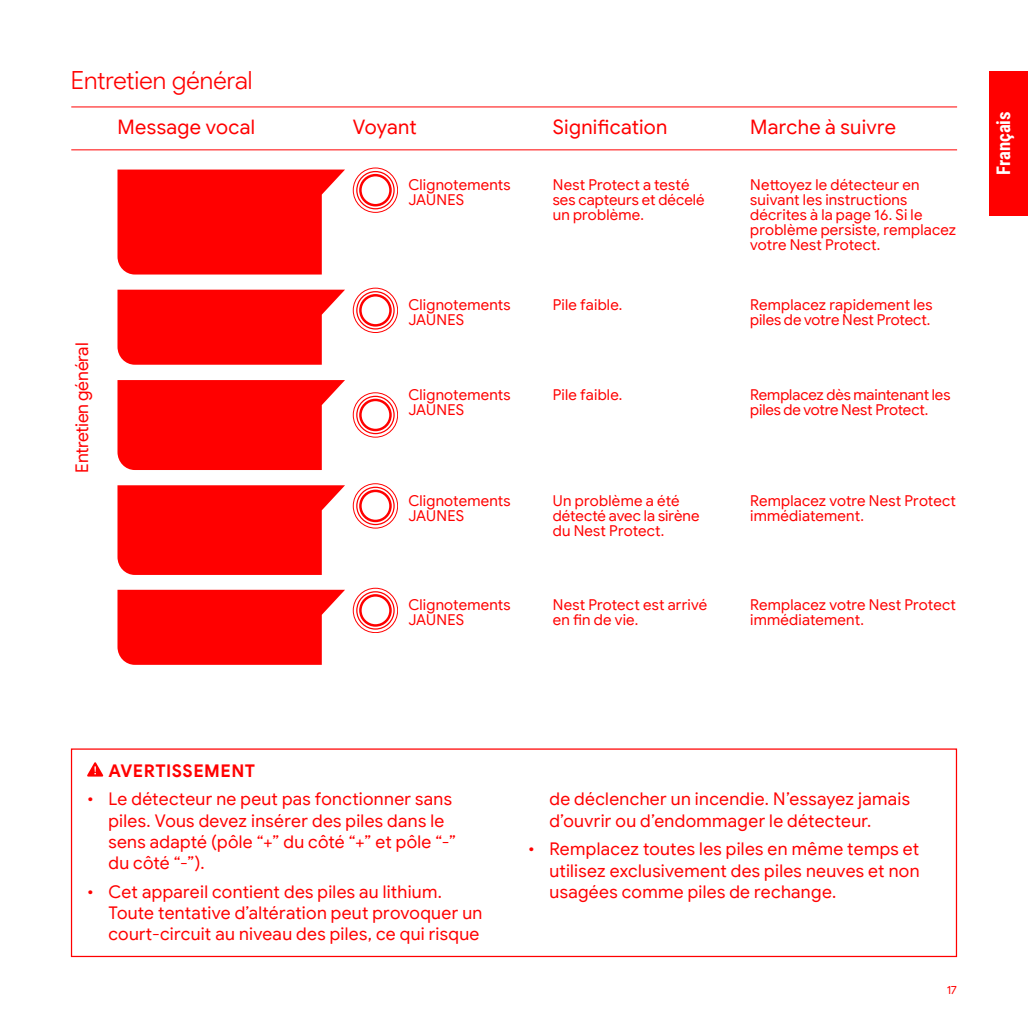
<style>
.page{position:relative;width:1028px;height:1028px;background:#fff}
.page>*{position:absolute;margin:0;border:0;box-sizing:border-box;transform-origin:0 0}
.t1{font:300 25px "Product Sans";color:#f00}
.t2{font:20px "Google Sans";letter-spacing:.015em;color:#f00}
.t3{font:700 18.75px "Roboto Condensed";color:#fff}
.t4{font:17.5px/21.2px "Google Sans";letter-spacing:.02em;color:#f00}
.t5{font:17.5px "Google Sans";letter-spacing:-.015em;color:#f00}
.t6{font:700 17.5px "Google Sans";letter-spacing:.03em;color:#f00}
.t7{font:15px/15px "Google Sans";letter-spacing:.01em;color:#f00}
.t8{font:11.75px "Google Sans";color:#f00}
</style>
<div class="page">
<svg style="left:87px;top:762px;width:16px;height:14px"></svg>
<div style="left:71px;top:748px;width:886px;height:209px;border:1px solid #f00"></div>
<hr style="left:71px;top:149px;width:886px;height:1px;background:#f00">
<hr style="left:71px;top:106px;width:886px;height:1px;background:#f00">
<svg style="left:117px;top:590px;width:228px;height:75px;background:#ff1616"></svg>
<svg style="left:117px;top:380px;width:228px;height:90px;background:#ff1717"></svg>
<svg style="left:117px;top:290px;width:228px;height:75px;background:#ff1717"></svg>
<svg style="left:117px;top:485px;width:228px;height:90px;background:#ff1818"></svg>
<svg style="left:117px;top:169px;width:228px;height:105px;background:#ff1919"></svg>
<div style="left:359px;top:174px;width:33px;height:32px;border:2px solid #f00;border-radius:50%"></div>
<div style="left:356px;top:171px;width:39px;height:38px;border:1px solid #f00;border-radius:50%"></div>
<div style="left:353px;top:168px;width:45px;height:45px;border:1px solid #f00;border-radius:50%"></div>
<div style="left:359px;top:294px;width:33px;height:32px;border:2px solid #f00;border-radius:50%"></div>
<div style="left:356px;top:291px;width:39px;height:38px;border:1px solid #f00;border-radius:50%"></div>
<div style="left:353px;top:288px;width:45px;height:45px;border:1px solid #f00;border-radius:50%"></div>
<div style="left:359px;top:399px;width:33px;height:32px;border:2px solid #f00;border-radius:50%"></div>
<div style="left:356px;top:396px;width:39px;height:38px;border:1px solid #f00;border-radius:50%"></div>
<div style="left:353px;top:392px;width:45px;height:45px;border:1px solid #f00;border-radius:50%"></div>
<div style="left:359px;top:489px;width:33px;height:33px;border:2px solid #f00;border-radius:50%"></div>
<div style="left:356px;top:486px;width:39px;height:39px;border:1px solid #f00;border-radius:50%"></div>
<div style="left:353px;top:483px;width:45px;height:45px;border:1px solid #f00;border-radius:50%"></div>
<div style="left:359px;top:594px;width:33px;height:32px;border:2px solid #f00;border-radius:50%"></div>
<div style="left:356px;top:591px;width:39px;height:38px;border:1px solid #f00;border-radius:50%"></div>
<div style="left:353px;top:588px;width:45px;height:45px;border:1px solid #f00;border-radius:50%"></div>
<div style="left:989px;top:71px;width:39px;height:144px;background:#f00"></div>
<h1 class="t1" style="left:71px;top:65px;width:183px">Entretien général</h1>
<h2 class="t2" style="left:117px;top:115px;width:139px">Message vocal</h2>
<h2 class="t2" style="left:353px;top:116px;width:65px">Voyant</h2>
<h2 class="t2" style="left:553px;top:115px;width:116px">Signification</h2>
<h2 class="t2" style="left:750px;top:115px;width:147px">Marche à suivre</h2>
<p class="t7" style="left:553px;top:177px;width:153px">Nest Protect a testé ses capteurs et décelé un problème.</p>
<p class="t7" style="left:750px;top:177px;width:207px">Nettoyez le détecteur en suivant les instructions décrites à la page 16. Si le problème persiste, remplacez votre Nest Protect</p>
<p class="t7" style="left:408px;top:177px;width:104px">Clignotements<br>JAUNES</p>
<p class="t5" style="left:72px;top:473px;width:131px;rotate:-90deg">Entretien général</p>
<p class="t7" style="left:408px;top:297px;width:104px">Clignotements<br>JAUNES</p>
<p class="t7" style="left:553px;top:297px;width:67px">Pile faible</p>
<p class="t7" style="left:750px;top:297px;width:184px">Remplacez rapidement les piles de votre Nest Protect</p>
<p class="t7" style="left:408px;top:388px;width:104px">Clignotements<br>JAUNES</p>
<p class="t7" style="left:553px;top:388px;width:67px">Pile faible</p>
<p class="t7" style="left:750px;top:387px;width:202px">Remplacez dès maintenant les piles de votre Nest Protect</p>
<p class="t7" style="left:408px;top:493px;width:104px">Clignotements<br>JAUNES</p>
<p class="t7" style="left:553px;top:493px;width:148px">Un problème a été détecté avec la sirène du Nest Protect</p>
<p class="t7" style="left:750px;top:493px;width:207px">Remplacez votre Nest Protect immédiatement</p>
<p class="t7" style="left:553px;top:597px;width:156px">Nest Protect est arrivé en fin de vie.</p>
<p class="t7" style="left:408px;top:597px;width:104px">Clignotements<br>JAUNES</p>
<p class="t7" style="left:750px;top:597px;width:207px">Remplacez votre Nest Protect immédiatement</p>
<p class="t3" style="left:996px;top:175px;width:65px;rotate:-90deg">Français</p>
<p class="t6" style="left:108px;top:763px;width:148px">AVERTISSEMENT</p>
<p class="t4" style="left:108px;top:789px;width:349px;text-indent:-21px">• Le détecteur ne peut pas fonctionner sans piles. Vous devez insérer des piles dans le sens adapté (pôle “+” du côté “+” et pôle “-” du côté “-”)</p>
<p class="t4" style="left:108px;top:881px;width:375px;text-indent:-21px">• Cet appareil contient des piles au lithium<br>Toute tentative d’altération peut provoquer un court-circuit au niveau des piles, ce qui risque</p>
<p class="t4" style="left:549px;top:788px;width:362px">de déclencher un incendie. N’essayez jamais d’ouvrir ou d’endommager le détecteur</p>
<p class="t4" style="left:549px;top:838px;width:371px;text-align:justify;text-indent:-21px">• Remplacez toutes les piles en même temps et utilisez exclusivement des piles neuves et non usagées comme piles de rechange</p>
<p class="t8" style="left:946px;top:983px;width:12px">17</p>
</div>
